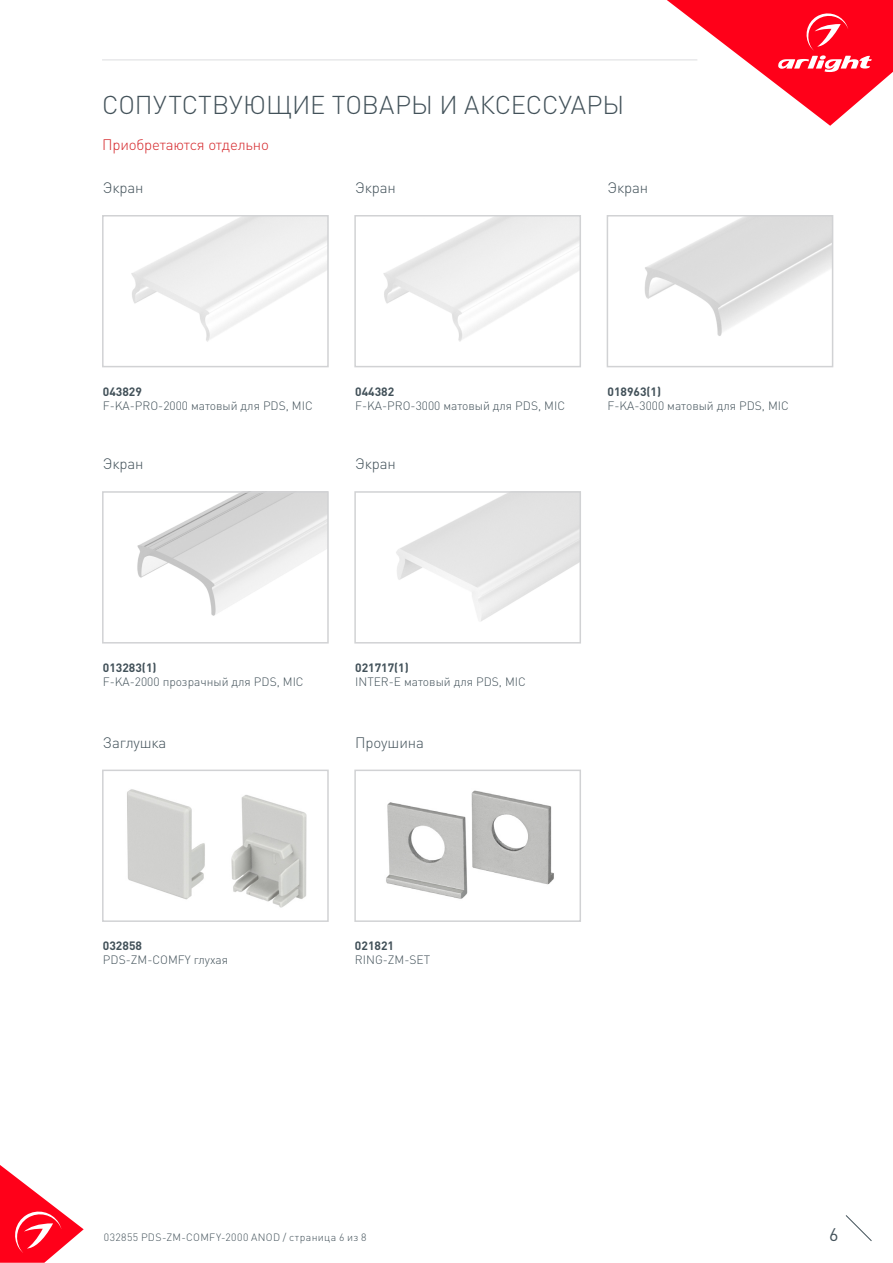
<style>
.page{position:relative;width:893px;height:1263px;background:#fff}
.page>*{position:absolute;margin:0;border:0;box-sizing:border-box;transform-origin:0 0}
.t1{font:300 25.5px "DIN Pro";color:#425159}
.t2{font:18px "DIN Pro";color:#425159}
.t3{font:300 15px "DIN Pro";letter-spacing:-.01em;color:#425159}
.t4{font:300 15px "DIN Pro";letter-spacing:-.01em;color:#d5262a}
.t5{font:300 12px "DIN Pro";color:#425159}
.t6{font:700 12px "DIN Pro";color:#425159}
.t7{font:300 10.5px "DIN Pro";letter-spacing:.04em;color:#425159}
</style>
<div class="page">
<svg style="left:0;top:1165px;width:84px;height:98px"></svg>
<svg style="left:845px;top:1215px;width:27px;height:26px"></svg>
<svg style="left:667px;top:0;width:226px;height:126px"></svg>
<hr style="left:102px;top:60px;width:595px;height:1px;background:#dcdddf">
<img style="left:127px;top:789px;width:180px;height:119px">
<div style="left:102px;top:769px;width:227px;height:153px;border:2px solid #d1d2d4"></div>
<img style="left:386px;top:790px;width:168px;height:109px">
<div style="left:354px;top:769px;width:227px;height:153px;border:2px solid #d1d2d4"></div>
<img style="left:131px;top:218px;width:195px;height:124px">
<div style="left:102px;top:215px;width:227px;height:152px;border:2px solid #d1d2d4"></div>
<img style="left:383px;top:218px;width:195px;height:124px">
<div style="left:354px;top:215px;width:227px;height:152px;border:2px solid #d1d2d4"></div>
<img style="left:645px;top:218px;width:185px;height:118px">
<div style="left:607px;top:215px;width:226px;height:152px;border:2px solid #d1d2d4"></div>
<img style="left:137px;top:494px;width:189px;height:122px">
<div style="left:102px;top:491px;width:227px;height:152px;border:2px solid #d1d2d4"></div>
<img style="left:396px;top:494px;width:182px;height:127px">
<div style="left:354px;top:491px;width:227px;height:152px;border:2px solid #d1d2d4"></div>
<p class="t1" style="left:102px;top:87px;width:524px">СОПУТСТВУЮЩИЕ ТОВАРЫ И АКСЕССУАРЫ</p>
<p class="t4" style="left:102px;top:134px;width:168px">Приобретаются отдельно</p>
<p class="t3" style="left:103px;top:178px;width:42px">Экран</p>
<p class="t3" style="left:355px;top:178px;width:42px">Экран</p>
<p class="t3" style="left:607px;top:178px;width:42px">Экран</p>
<p class="t6" style="left:103px;top:383px;width:41px">043829</p>
<p class="t5" style="left:103px;top:397px;width:211px">F-KA-PRO-2000 матовый для PDS, MIC</p>
<p class="t6" style="left:355px;top:383px;width:41px">044382</p>
<p class="t5" style="left:355px;top:397px;width:211px">F-KA-PRO-3000 матовый для PDS, MIC</p>
<p class="t3" style="left:103px;top:454px;width:42px">Экран</p>
<p class="t3" style="left:355px;top:454px;width:42px">Экран</p>
<p class="t6" style="left:607px;top:383px;width:55px">018963(1)</p>
<p class="t5" style="left:607px;top:397px;width:183px">F-KA-3000 матовый для PDS, MIC</p>
<p class="t6" style="left:103px;top:659px;width:55px">013283(1)</p>
<p class="t5" style="left:103px;top:674px;width:202px">F-KA-2000 прозрачный для PDS, MIC</p>
<p class="t3" style="left:103px;top:732px;width:65px">Заглушка</p>
<p class="t6" style="left:355px;top:659px;width:55px">021717(1)</p>
<p class="t5" style="left:355px;top:674px;width:172px">INTER-E матовый для PDS, MIC</p>
<p class="t3" style="left:355px;top:732px;width:70px">Проушина</p>
<p class="t6" style="left:103px;top:937px;width:41px">032858</p>
<p class="t5" style="left:103px;top:952px;width:127px">PDS-ZM-COMFY глухая</p>
<p class="t6" style="left:355px;top:937px;width:41px">021821</p>
<p class="t5" style="left:355px;top:952px;width:77px">RING-ZM-SET</p>
<p class="t7" style="left:104px;top:1230px;width:264px">032855 PDS-ZM-COMFY-2000 ANOD / страница 6 из 8</p>
<h2 class="t2" style="left:829px;top:1222px;width:11px">6</h2>
</div>
